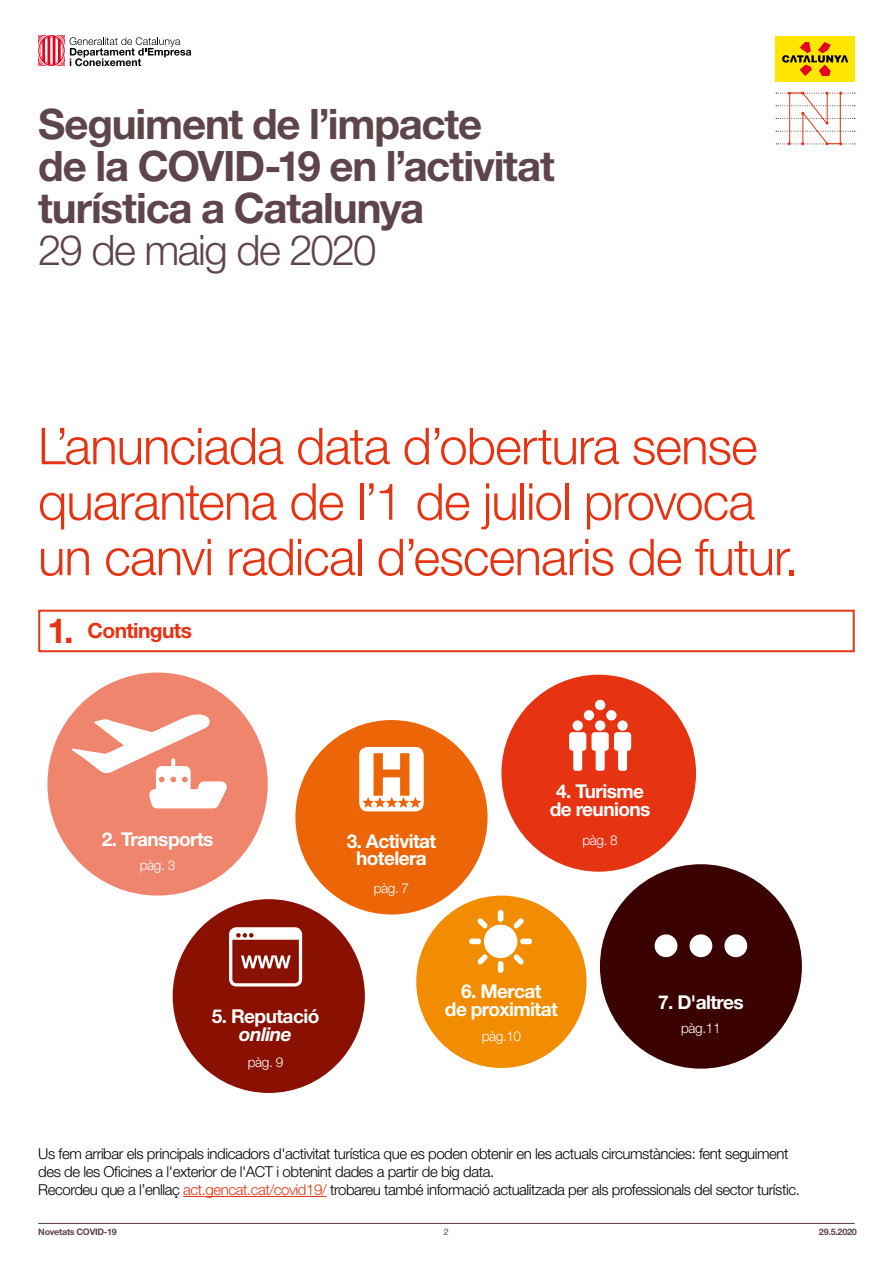
<style>
.page{position:relative;width:893px;height:1263px;background:#fff}
.page>*{position:absolute;margin:0;border:0;box-sizing:border-box;transform-origin:0 0}
.t1{font:300 51px/55.5px "Helvetica Neue LT Std";letter-spacing:-.02em;color:#e63312}
.t2{font:700 42px/42px "Helvetica Neue LT Std";letter-spacing:-.03em;color:#5e454a}
.t3{font:300 42px "Helvetica Neue LT Std";letter-spacing:-.035em;color:#5e454a}
.t4{font:700 21px "Helvetica Neue LT Std";letter-spacing:-.03em;color:#e63312}
.t5{font:700 19.05px/17.9px "Helvetica Neue LT Std";letter-spacing:-.03em;color:#fff;text-align:center}
.t6{font:italic 700 19.05px "Helvetica Neue LT Std";letter-spacing:-.03em;color:#fff}
.t7{font:300 15px/18px "Helvetica Neue LT Std";letter-spacing:-.03em;color:#000}
.t8{font:300 13.65px "Helvetica Neue LT Std";letter-spacing:-.03em;color:#fff}
.t9{font:700 9px "Helvetica Neue LT Std";letter-spacing:-.03em;color:#5e454a}
.t10{font:9px "Helvetica Neue LT Std";color:#5e454a}
.s1{font-size:34.5px}
.s2{color:#e63312}
</style>
<div class="page">
<svg style="left:38px;top:35px;width:153px;height:31px"></svg>
<hr style="left:38px;top:1223px;width:817px;height:1px;background:#5e454a">
<div style="left:776px;top:36px;width:79px;height:46px;background:#ffe600"></div>
<svg style="left:782px;top:42px;width:66px;height:34px"></svg>
<svg style="left:776px;top:92px;width:79px;height:53px"></svg>
<hr style="left:183px;top:1196px;width:143px;height:1px;background:#e63312">
<div style="left:38px;top:610px;width:817px;height:42px;background:#fff;border:2px solid #e63312"></div>
<div style="left:501px;top:675px;width:195px;height:197px;background:#e63312;border-radius:50%"></div>
<div style="left:573px;top:720px;width:10px;height:11px;background:#fff;border-radius:50%"></div>
<svg style="left:569px;top:732px;width:17px;height:39px"></svg>
<div style="left:595px;top:720px;width:10px;height:11px;background:#fff;border-radius:50%"></div>
<div style="left:617px;top:720px;width:11px;height:11px;background:#fff;border-radius:50%"></div>
<svg style="left:592px;top:732px;width:39px;height:39px"></svg>
<div style="left:595px;top:700px;width:10px;height:10px;background:#fff;border-radius:50%"></div>
<div style="left:584px;top:710px;width:10px;height:10px;background:#fff;border-radius:50%"></div>
<div style="left:606px;top:710px;width:10px;height:10px;background:#fff;border-radius:50%"></div>
<div style="left:173px;top:899px;width:192px;height:194px;background:#8a1002;border-radius:50%"></div>
<svg style="left:229px;top:927px;width:73px;height:59px"></svg>
<div style="left:47px;top:672px;width:221px;height:223px;background:#f0856d;border-radius:50%"></div>
<div style="left:416px;top:895px;width:171px;height:173px;background:#f28c00;border-radius:50%"></div>
<svg style="left:71px;top:714px;width:156px;height:94px"></svg>
<div style="left:485px;top:925px;width:32px;height:32px;background:#fff;border-radius:50%"></div>
<div style="left:484px;top:925px;width:33px;height:33px;border:1px solid #fff;border-radius:50%"></div>
<div style="left:498px;top:910px;width:5px;height:11px;background:#fff;border-radius:2px"></div>
<div style="left:498px;top:910px;width:5px;height:12px;border:1px solid #fff;border-radius:2px"></div>
<svg style="left:477px;top:918px;width:11px;height:11px"></svg>
<hr style="left:470px;top:939px;width:10px;height:4px;background:#fff;border-radius:2px">
<div style="left:469px;top:938px;width:12px;height:6px;border:1px solid #fff;border-radius:2px"></div>
<svg style="left:477px;top:954px;width:11px;height:11px"></svg>
<div style="left:498px;top:961px;width:5px;height:11px;background:#fff;border-radius:2px"></div>
<div style="left:498px;top:961px;width:5px;height:12px;border:1px solid #fff;border-radius:2px"></div>
<svg style="left:513px;top:954px;width:11px;height:11px"></svg>
<hr style="left:521px;top:939px;width:10px;height:4px;background:#fff;border-radius:2px">
<div style="left:520px;top:938px;width:12px;height:6px;border:1px solid #fff;border-radius:2px"></div>
<svg style="left:513px;top:918px;width:11px;height:11px"></svg>
<div style="left:295px;top:720px;width:193px;height:194px;background:#ec6608;border-radius:50%"></div>
<div style="left:359px;top:747px;width:65px;height:64px;background:#fff;border-radius:8px"></div>
<svg style="left:362px;top:753px;width:59px;height:55px"></svg>
<div style="left:600px;top:864px;width:202px;height:205px;background:#3a0200;border-radius:50%"></div>
<div style="left:655px;top:934px;width:22px;height:23px;background:#fff;border-radius:50%"></div>
<div style="left:689px;top:934px;width:23px;height:23px;background:#fff;border-radius:50%"></div>
<div style="left:724px;top:934px;width:23px;height:23px;background:#fff;border-radius:50%"></div>
<h2 class="t2" style="left:38px;top:102px;width:518px">Seguiment de l’impacte<br>de la COVID-19 en l’activitat turística a Catalunya</h2>
<h2 class="t3" style="left:38px;top:224px;width:340px">29 de maig de 2020</h2>
<h1 class="t1" style="left:38px;top:417px;width:762px">L’anunciada data d’obertura sense quarantena de l’1 de juliol provoca un canvi radical d’escenaris de futur.</h1>
<h3 class="t4" style="left:47px;top:618px;width:146px"><span class="s1">1.</span> Continguts</h3>
<p class="t5" style="left:102px;top:830px;width:113px">2. Transports</p>
<p class="t8" style="left:140px;top:856px;width:37px">pàg. 3</p>
<p class="t5" style="left:347px;top:831px;width:91px">3. Activitat hotelera</p>
<p class="t8" style="left:374px;top:879px;width:37px">pàg. 7</p>
<p class="t5" style="left:550px;top:782px;width:102px">4. Turisme de reunions</p>
<p class="t8" style="left:582px;top:832px;width:37px">pàg. 8</p>
<p class="t5" style="left:212px;top:1007px;width:109px">5. Reputació</p>
<p class="t6" style="left:239px;top:1022px;width:54px">online</p>
<p class="t8" style="left:248px;top:1054px;width:37px">pàg. 9</p>
<p class="t5" style="left:445px;top:982px;width:114px">6. Mercat<br>de proximitat</p>
<p class="t8" style="left:482px;top:1028px;width:41px">pàg.10</p>
<p class="t5" style="left:658px;top:993px;width:87px">7. D'altres</p>
<p class="t8" style="left:681px;top:1019px;width:41px">pàg.11</p>
<p class="t7" style="left:38px;top:1144px;width:763px">Us fem arribar els principals indicadors d'activitat turística que es poden obtenir en les actuals circumstàncies: fent seguiment des de les Oficines a l'exterior de l'ACT i obtenint dades a partir de big data.<br>Recordeu que a l’enllaç <span class="s2">act.gencat.cat/covid19/</span> trobareu també informació actualitzada per als professionals del sector turístic.</p>
<p class="t9" style="left:38px;top:1226px;width:80px">Novetats COVID-19</p>
<p class="t10" style="left:444px;top:1227px;width:7px">2</p>
<p class="t9" style="left:819px;top:1226px;width:39px">29.5.2020</p>
</div>
